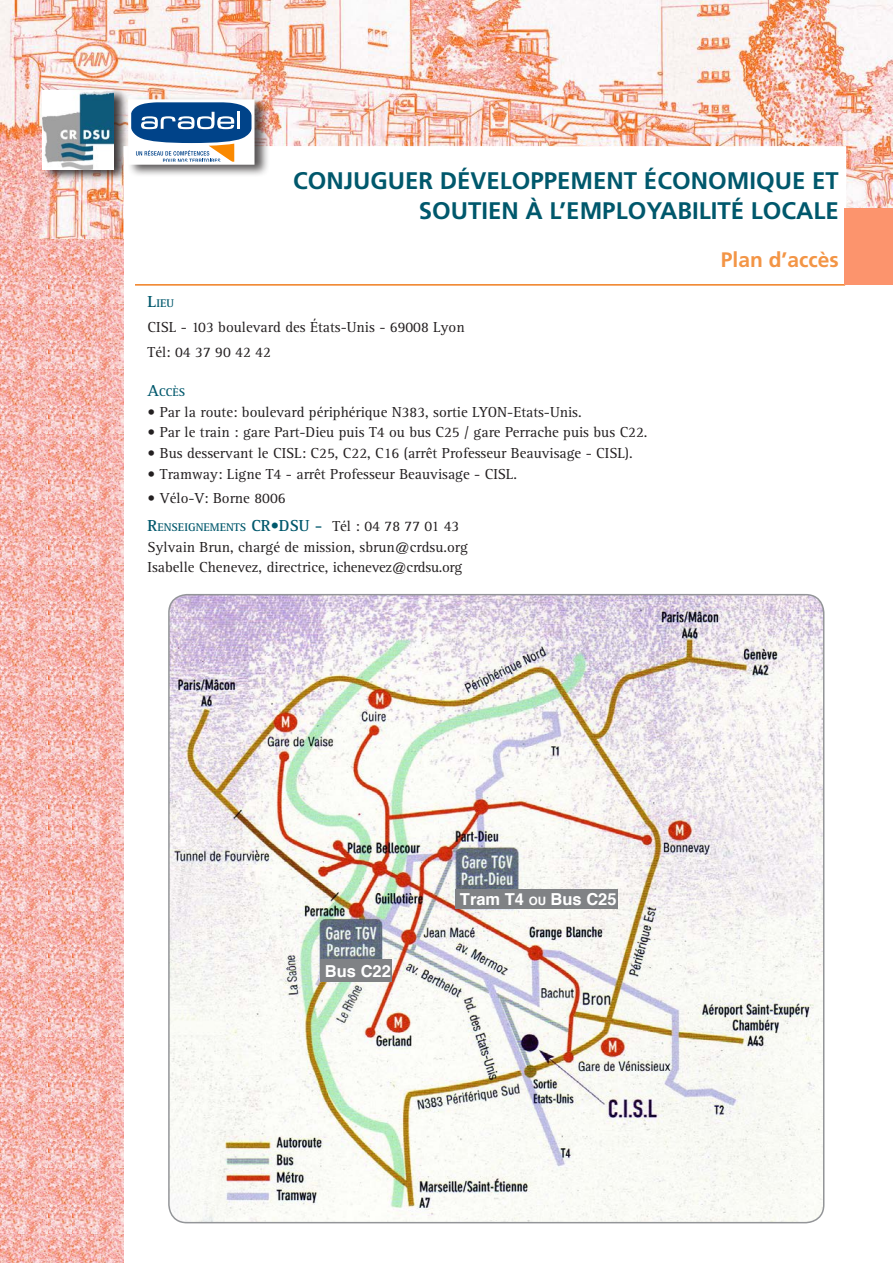
<style>
.page{position:relative;width:893px;height:1263px;background:#fff}
.page>*{position:absolute;margin:0;border:0;box-sizing:border-box;transform-origin:0 0}
.t1{font:700 24px "Frutiger";color:#00586c}
.t2{font:700 21px "Frutiger";color:#f39546}
.t3{font:700 16.5px "Helvetica";color:#fff}
.t4{font:15px "Rotis Serif";color:#231f20}
.t5{font:700 11.55px "Rotis Serif";color:#00586c}
.s1{font-size:16.5px}
.s2{font-weight:700;font-size:16.5px;color:#00586c}
.s3{font-style:inherit}
.s4{font-size:11.55px}
</style>
<div class="page">
<img style="left:0;top:0;width:893px;height:239px">
<div style="left:41px;top:87px;width:88px;height:95px;background:#231f20;opacity:.86"></div>
<img style="left:43px;top:90px;width:71px;height:79px">
<div style="left:127px;top:150px;width:715px;height:123px;background:#fff"></div>
<hr style="left:135px;top:284px;width:710px;height:2px;background:#f07e20">
<div style="left:127px;top:96px;width:143px;height:81px;background:#231f20;opacity:.75"></div>
<svg style="left:132px;top:103px;width:118px;height:58px"></svg>
<div style="left:128px;top:99px;width:126px;height:66px;border:3px solid #fff"></div>
<img style="left:0;top:239px;width:49px;height:542px">
<img style="left:0;top:781px;width:49px;height:449px">
<img style="left:0;top:1230px;width:49px;height:33px">
<img style="left:49px;top:239px;width:24px;height:542px">
<img style="left:49px;top:781px;width:24px;height:449px">
<img style="left:49px;top:1230px;width:24px;height:33px">
<img style="left:73px;top:239px;width:50px;height:542px">
<img style="left:73px;top:781px;width:50px;height:449px">
<img style="left:73px;top:1230px;width:50px;height:33px">
<div style="left:844px;top:208px;width:49px;height:77px;background:#fc946d"></div>
<img style="left:169px;top:595px;width:655px;height:628px">
<div style="left:455px;top:889px;width:163px;height:20px;background:#808285"></div>
<div style="left:320px;top:959px;width:71px;height:23px;background:#808285"></div>
<p class="t1" style="left:293px;top:167px;width:547px">CONJUGUER DÉVELOPPEMENT ÉCONOMIQUE ET</p>
<p class="t1" style="left:419px;top:197px;width:421px">SOUTIEN À L’EMPLOYABILITÉ LOCALE</p>
<p class="t2" style="left:721px;top:247px;width:119px">Plan d’accès</p>
<p class="t5" style="left:148px;top:296px;width:28px"><span class="s1">L</span>IEU</p>
<p class="t4" style="left:148px;top:318px;width:319px">CISL - 103 boulevard des États-Unis - 69008 Lyon</p>
<p class="t4" style="left:148px;top:343px;width:125px">Tél: 04 37 90 42 42</p>
<p class="t5" style="left:148px;top:385px;width:39px"><span class="s1">A</span>CCÈS</p>
<p class="t4" style="left:148px;top:403px;width:436px">• Par la route: boulevard périphérique N383, sortie LYON-Etats-Unis.</p>
<p class="t4" style="left:148px;top:424px;width:501px">• Par le train : gare Part-Dieu puis T4 ou bus C25 / gare Perrache puis bus C22.</p>
<p class="t4" style="left:148px;top:445px;width:487px">• Bus desservant le CISL: C25, C22, C16 (arrêt Professeur Beauvisage - CISL).</p>
<p class="t4" style="left:148px;top:465px;width:371px">• Tramway: Ligne T4 - arrêt Professeur Beauvisage - CISL.</p>
<p class="t4" style="left:148px;top:489px;width:139px">• Vélo-V: Borne 8006</p>
<p class="t5" style="left:148px;top:520px;width:143px"><span class="s1">R</span>ENSEIGNEMENTS <span class="s1">CR•DSU</span></p>
<p class="t4" style="left:315px;top:517px;width:146px"><span class="s2">-</span> Tél : 04 78 77 01 43</p>
<p class="t4" style="left:148px;top:538px;width:322px">Sylvain Brun, chargé de mission, sbrun@crdsu.org</p>
<p class="t4" style="left:148px;top:559px;width:316px">Isabelle Chenevez, directrice, ichenevez@crdsu.org</p>
<p class="t3" style="left:325px;top:957px;width:68px">B<span class="s3">us</span> C22</p>
<p class="t3" style="left:460px;top:886px;width:158px">T<span class="s3">ram</span> T4 <span class="s4">ou</span> B<span class="s3">us</span> C25</p>
</div>
